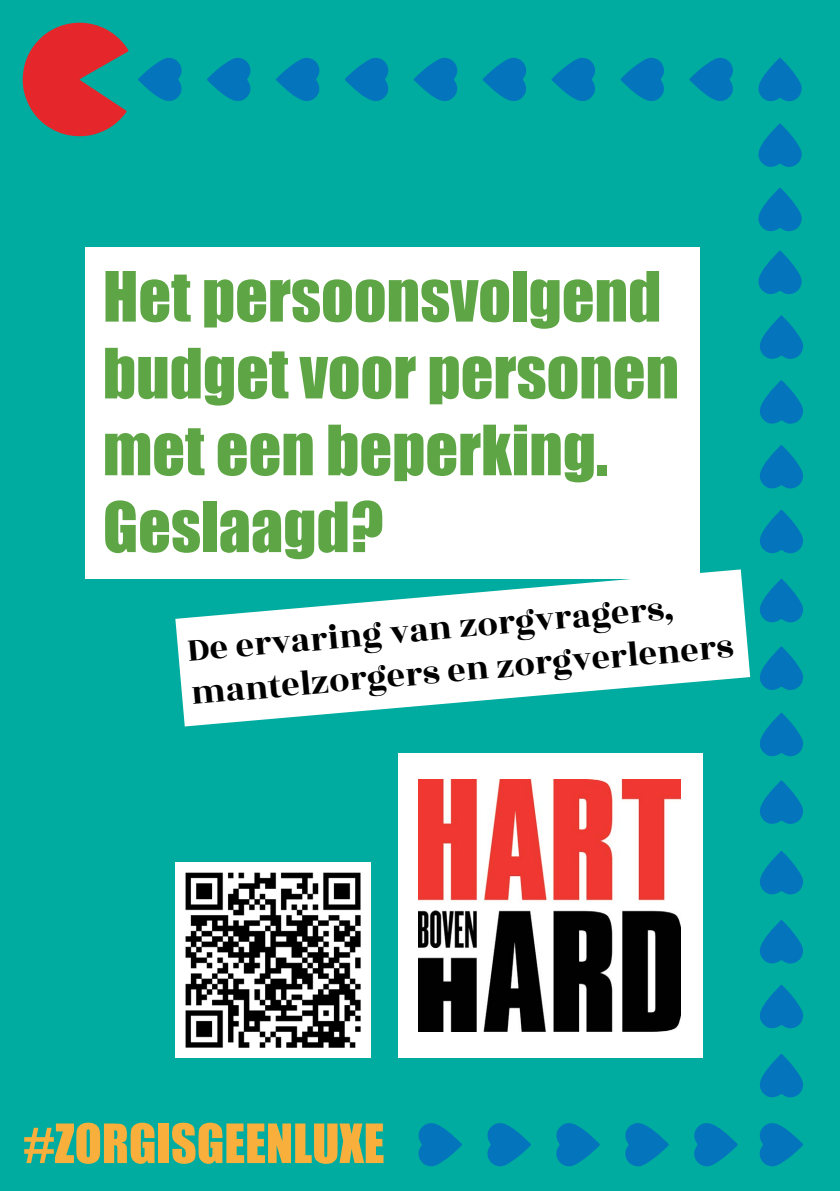
<style>
.page{position:relative;width:840px;height:1191px;background:#fff}
.page>*{position:absolute;margin:0;border:0;box-sizing:border-box;transform-origin:0 0}
.t1{font:64px/76.8px "Impact";color:#5ea645}
.t2{font:50px "Impact";color:#f8af3c}
.t3{font:36px/43.2px "Rozha One";color:#000}
</style>
<div class="page">
<div style="left:0;top:0;width:839px;height:1191px;background:#00ac9f"></div>
<svg style="left:22px;top:22px;width:107px;height:114px"></svg>
<svg style="left:138px;top:58px;width:44px;height:43px"></svg>
<svg style="left:207px;top:58px;width:44px;height:43px"></svg>
<svg style="left:276px;top:58px;width:44px;height:43px"></svg>
<svg style="left:345px;top:58px;width:44px;height:43px"></svg>
<svg style="left:413px;top:58px;width:45px;height:43px"></svg>
<svg style="left:482px;top:58px;width:45px;height:43px"></svg>
<svg style="left:551px;top:58px;width:44px;height:43px"></svg>
<svg style="left:620px;top:58px;width:44px;height:43px"></svg>
<svg style="left:689px;top:58px;width:44px;height:43px"></svg>
<svg style="left:758px;top:58px;width:43px;height:44px"></svg>
<svg style="left:758px;top:123px;width:43px;height:44px"></svg>
<svg style="left:758px;top:188px;width:43px;height:44px"></svg>
<svg style="left:758px;top:250px;width:43px;height:44px"></svg>
<svg style="left:760px;top:315px;width:42px;height:44px"></svg>
<svg style="left:760px;top:380px;width:42px;height:44px"></svg>
<svg style="left:760px;top:445px;width:42px;height:44px"></svg>
<svg style="left:759px;top:510px;width:43px;height:44px"></svg>
<svg style="left:759px;top:579px;width:43px;height:44px"></svg>
<svg style="left:760px;top:646px;width:42px;height:44px"></svg>
<svg style="left:759px;top:713px;width:43px;height:44px"></svg>
<svg style="left:760px;top:780px;width:42px;height:44px"></svg>
<svg style="left:760px;top:851px;width:42px;height:44px"></svg>
<svg style="left:760px;top:920px;width:42px;height:44px"></svg>
<svg style="left:759px;top:985px;width:43px;height:44px"></svg>
<svg style="left:760px;top:1054px;width:42px;height:44px"></svg>
<svg style="left:759px;top:1123px;width:44px;height:43px"></svg>
<svg style="left:418px;top:1123px;width:44px;height:43px"></svg>
<svg style="left:487px;top:1123px;width:44px;height:43px"></svg>
<svg style="left:556px;top:1123px;width:44px;height:43px"></svg>
<svg style="left:625px;top:1123px;width:44px;height:43px"></svg>
<svg style="left:694px;top:1123px;width:43px;height:43px"></svg>
<div style="left:85px;top:248px;width:614px;height:331px;background:#fff"></div>
<div style="left:398px;top:753px;width:304px;height:304px;background:#fff"></div>
<img style="left:418px;top:780px;width:261px;height:251px">
<svg style="left:175px;top:569px;width:574px;height:157px;fill:#fff"></svg>
<img style="left:175px;top:862px;width:195px;height:195px">
<p class="t1" style="left:103px;top:256px;width:577px">Het persoonsvolgend budget voor personen met een beperking.<br>Geslaagd?</p>
<p class="t3" style="left:185px;top:629px;width:545px;rotate:-5deg">De ervaring van zorgvragers, mantelzorgers en zorgverleners</p>
<p class="t2" style="left:23px;top:1104px;width:362px">#ZORGISGEENLUXE</p>
</div>
